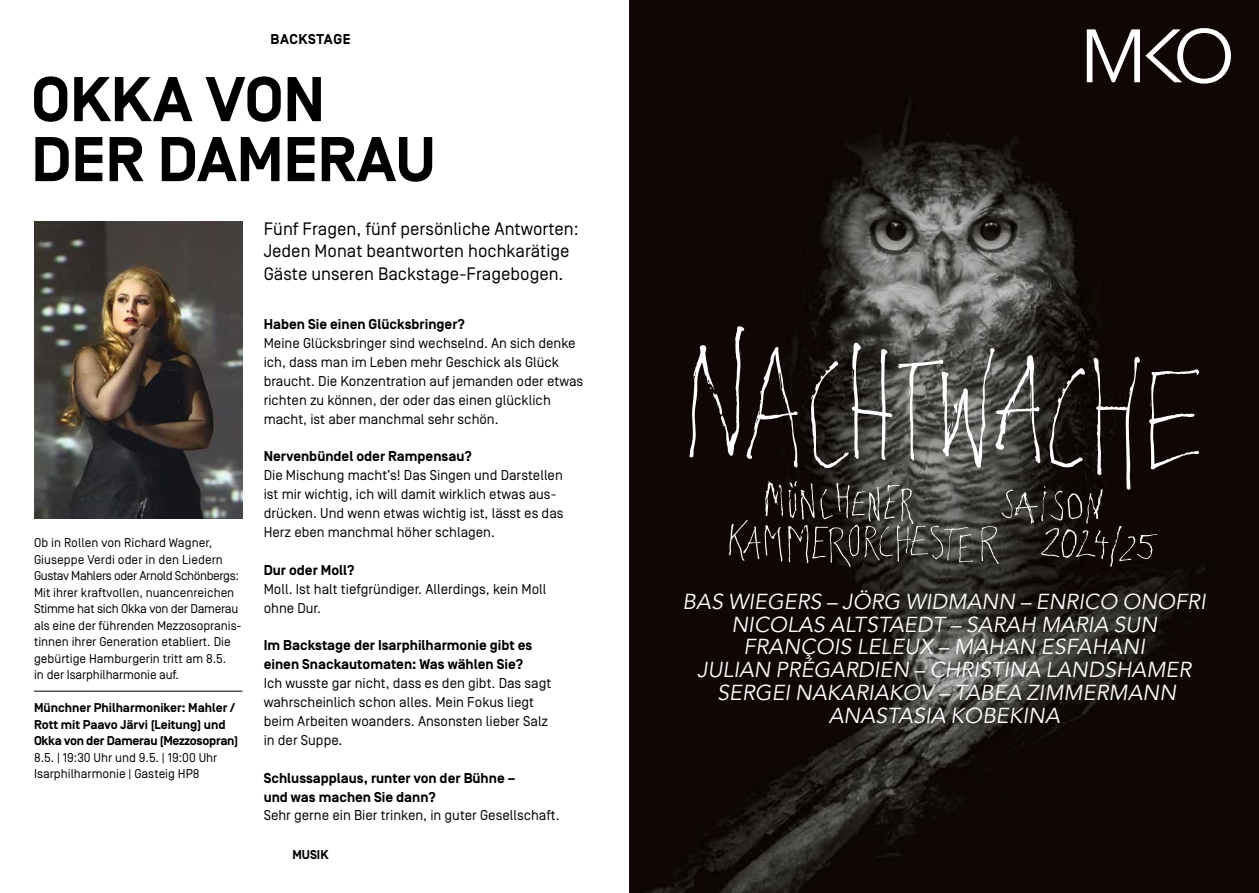
<style>
.page{position:relative;width:1259px;height:893px;background:#fff}
.page>*{position:absolute;margin:0;border:0;box-sizing:border-box;transform-origin:0 0}
.t1{font:700 63px/60px "Simplon Norm";color:#000}
.t2{font:italic 21.45px/22.8px "Avenir LT Std";letter-spacing:.005em;color:#fff;text-align:center}
.t3{font:18px/22.5px "Simplon Norm";color:#000}
.t4{font:14.25px/18.9px "Simplon Norm";color:#000}
.t5{font:700 14.25px/18.9px "Simplon Norm";color:#000}
.t6{font:700 14.25px "Simplon Norm";letter-spacing:.035em;color:#000}
.t7{font:12.75px/16.5px "Simplon Norm";color:#000}
.t8{font:700 12.75px/16.5px "Simplon Norm";color:#000}
</style>
<div class="page">
<hr style="left:34px;top:691px;width:208px;height:1px;background:#000">
<img style="left:34px;top:222px;width:208px;height:296px">
<img style="left:629px;top:0;width:630px;height:893px">
<svg style="left:1086px;top:28px;width:145px;height:56px"></svg>
<svg style="left:729px;top:490px;width:428px;height:77px;background:#34302d"></svg>
<svg style="left:689px;top:326px;width:510px;height:164px;background:#383331"></svg>
<p class="t6" style="left:271px;top:31px;width:81px">BACKSTAGE</p>
<h1 class="t1" style="left:31px;top:73px;width:406px">OKKA VON<br>DER DAMERAU</h1>
<p class="t7" style="left:34px;top:535px;width:209px">Ob in Rollen von Richard Wagner, Giuseppe Verdi oder in den Liedern Gustav Mahlers oder Arnold Schönbergs:<br>Mit ihrer kraftvollen, nuancenreichen Stimme hat sich Okka von der Damerau als eine der führenden Mezzosopranis&shy;tinnen ihrer Generation etabliert. Die gebürtige Hamburgerin tritt am 8.5.<br>in der Isarphilharmonie auf.</p>
<p class="t8" style="left:34px;top:700px;width:206px">Münchner Philharmoniker: Mahler /<br>Rott mit Paavo Järvi (Leitung) und<br>Okka von der Damerau (Mezzosopran)</p>
<p class="t7" style="left:34px;top:749px;width:185px">8.5. | 19:30 Uhr und 9.5. | 19:00 Uhr<br>Isarphilharmonie | Gasteig HP8</p>
<p class="t3" style="left:264px;top:217px;width:316px">Fünf Fragen, fünf persönliche Antworten:<br>Jeden Monat beantworten hochkarätige<br>Gäste unseren Backstage-Fragebogen.</p>
<p class="t5" style="left:264px;top:315px;width:203px">Haben Sie einen Glücksbringer?</p>
<p class="t4" style="left:264px;top:334px;width:321px">Meine Glücksbringer sind wechselnd. An sich denke ich, dass man im Leben mehr Geschick als Glück braucht. Die Konzentration auf jemanden oder etwas richten zu können, der oder das einen glücklich macht, ist aber manchmal sehr schön.</p>
<p class="t5" style="left:264px;top:448px;width:210px">Nervenbündel oder Rampensau?</p>
<p class="t4" style="left:264px;top:466px;width:301px">Die Mischung macht’s! Das Singen und Darstellen ist mir wichtig, ich will damit wirklich etwas aus&shy;drücken. Und wenn etwas wichtig ist, lässt es das Herz eben manchmal höher schlagen.</p>
<p class="t5" style="left:264px;top:561px;width:93px">Dur oder Moll?</p>
<p class="t4" style="left:264px;top:580px;width:284px">Moll. Ist halt tiefgründiger. Allerdings, kein Moll ohne Dur.</p>
<p class="t5" style="left:264px;top:637px;width:270px">Im Backstage der Isarphilharmonie gibt es einen Snackautomaten: Was wählen Sie?</p>
<p class="t4" style="left:264px;top:674px;width:289px">Ich wusste gar nicht, dass es den gibt. Das sagt wahrscheinlich schon alles. Mein Fokus liegt beim Arbeiten woanders. Ansonsten lieber Salz in der Suppe.</p>
<p class="t5" style="left:264px;top:769px;width:253px">Schlussapplaus, runter von der Bühne – und was machen Sie dann?</p>
<p class="t4" style="left:264px;top:806px;width:297px">Sehr gerne ein Bier trinken, in guter Gesellschaft.</p>
<p class="t8" style="left:292px;top:847px;width:38px">MUSIK</p>
<h2 class="t2" style="left:682px;top:591px;width:525px">BAS WIEGERS – JÖRG WIDMANN – ENRICO ONOFRI NICOLAS ALTSTAEDT – SARAH MARIA SUN FRANÇOIS LELEUX – MAHAN ESFAHANI<br>JULIAN PRÉGARDIEN – CHRISTINA LANDSHAMER SERGEI NAKARIAKOV – TABEA ZIMMERMANN ANASTASIA KOBEKINA</h2>
</div>
